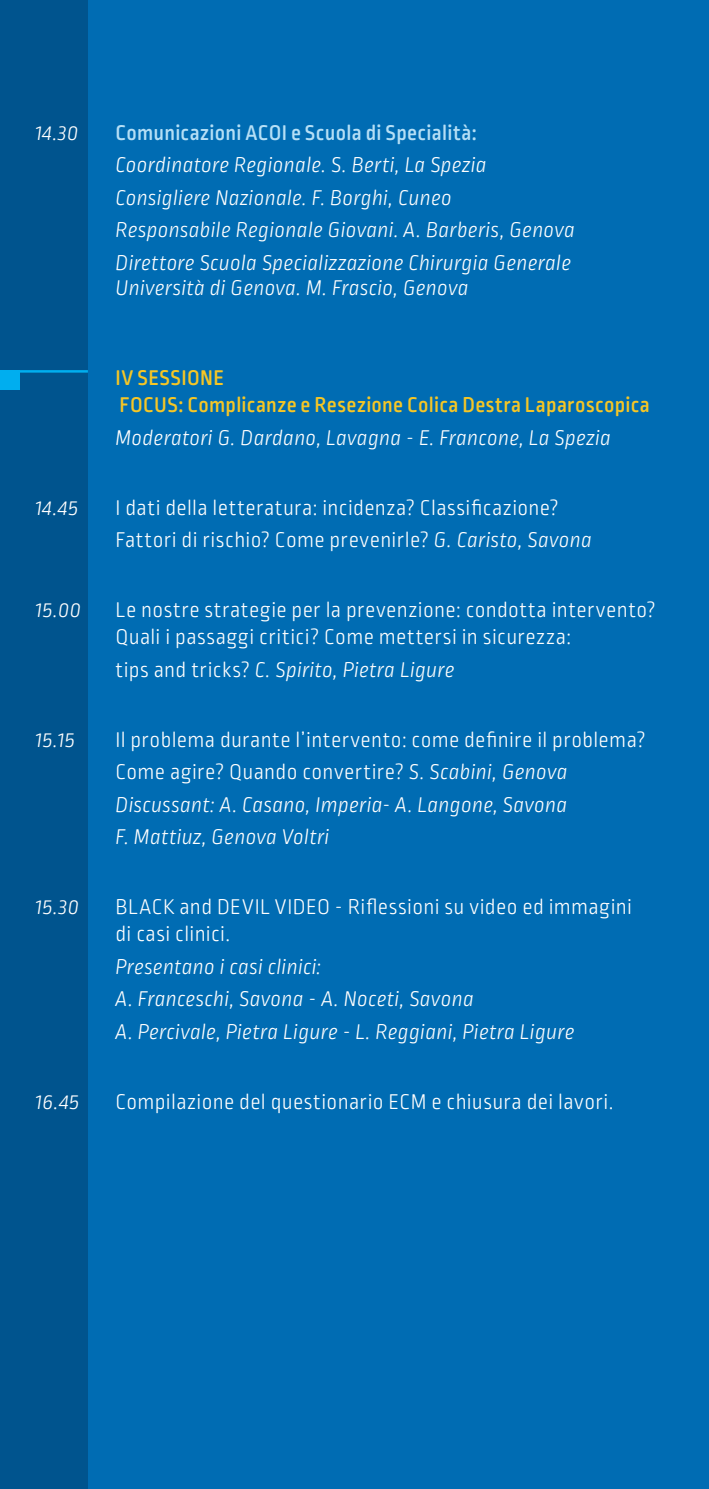
<style>
.page{position:relative;width:709px;height:1489px;background:#fff}
.page>*{position:absolute;margin:0;border:0;box-sizing:border-box;transform-origin:0 0}
.t1{font:italic 300 22.5px/32.5px "Ropa Soft Pro";letter-spacing:.01em;color:#fff}
.t2{font:300 22.5px/27px "Ropa Soft Pro";letter-spacing:.015em;color:#fff}
.t3{font:500 22.5px/27px "Ropa Soft Pro";letter-spacing:.015em;color:#f6c625}
.t4{font:500 22.5px "Ropa Soft Pro";letter-spacing:.015em;color:#b5dff6}
.s1{font-style:italic}
.s2{font-style:normal}
</style>
<div class="page">
<div style="left:0;top:0;width:709px;height:1488px;background:#006cb3"></div>
<div style="left:0;top:0;width:88px;height:1488px;background:#00548e"></div>
<hr style="left:16px;top:370px;width:72px;height:2px;background:#00aeef">
<div style="left:0;top:370px;width:20px;height:19px;background:#00aeef"></div>
<p class="t1" style="left:35px;top:118px;width:45px">14.30</p>
<p class="t4" style="left:115px;top:120px;width:363px">Comunicazioni ACOI e Scuola di Specialità:</p>
<p class="t1" style="left:115px;top:150px;width:461px">Coordinatore Regionale. S. Berti, La Spezia Consigliere Nazionale. F. Borghi, Cuneo<br>Responsabile Regionale Giovani. A. Barberis, Genova Direttore Scuola Specializzazione Chirurgia Generale</p>
<p class="t1" style="left:115px;top:273px;width:354px">Università di Genova. M. Frascio, Genova</p>
<p class="t3" style="left:115px;top:365px;width:536px">IV SESSIONE<br>FOCUS: Complicanze e Resezione Colica Destra Laparoscopica</p>
<p class="t1" style="left:115px;top:422px;width:497px">Moderatori G. Dardano, Lavagna - E. Francone, La Spezia</p>
<p class="t1" style="left:35px;top:492px;width:44px">14.45</p>
<p class="t2" style="left:115px;top:492px;width:478px;line-height:32.5px">I dati della letteratura: incidenza? Classificazione?<br>Fattori di rischio? Come prevenirle? <span class="s1">G. Caristo, Savona</span></p>
<p class="t1" style="left:35px;top:595px;width:47px">15.00</p>
<p class="t2" style="left:115px;top:597px;width:542px">Le nostre strategie per la prevenzione: condotta intervento?<br>Quali i passaggi critici? Come mettersi in sicurezza:</p>
<p class="t1" style="left:115px;top:654px;width:341px"><span class="s2">tips and tricks?</span> C. Spirito, Pietra Ligure</p>
<p class="t1" style="left:35px;top:724px;width:41px">15.15</p>
<p class="t1" style="left:115px;top:724px;width:531px"><span class="s2">Il problema durante l’intervento: come definire il problema?<br>Come agire? Quando convertire?</span> S. Scabini, Genova Discussant: A. Casano, Imperia- A. Langone, Savona<br>F. Mattiuz, Genova Voltri</p>
<p class="t1" style="left:35px;top:891px;width:45px">15.30</p>
<p class="t2" style="left:115px;top:894px;width:518px">BLACK and DEVIL VIDEO - Riflessioni su video ed immagini di casi clinici.</p>
<p class="t1" style="left:115px;top:951px;width:460px">Presentano i casi clinici:<br>A. Franceschi, Savona - A. Noceti, Savona<br>A. Percivale, Pietra Ligure - L. Reggiani, Pietra Ligure</p>
<p class="t1" style="left:35px;top:1086px;width:45px">16.45</p>
<p class="t2" style="left:115px;top:1089px;width:499px">Compilazione del questionario ECM e chiusura dei lavori.</p>
</div>
